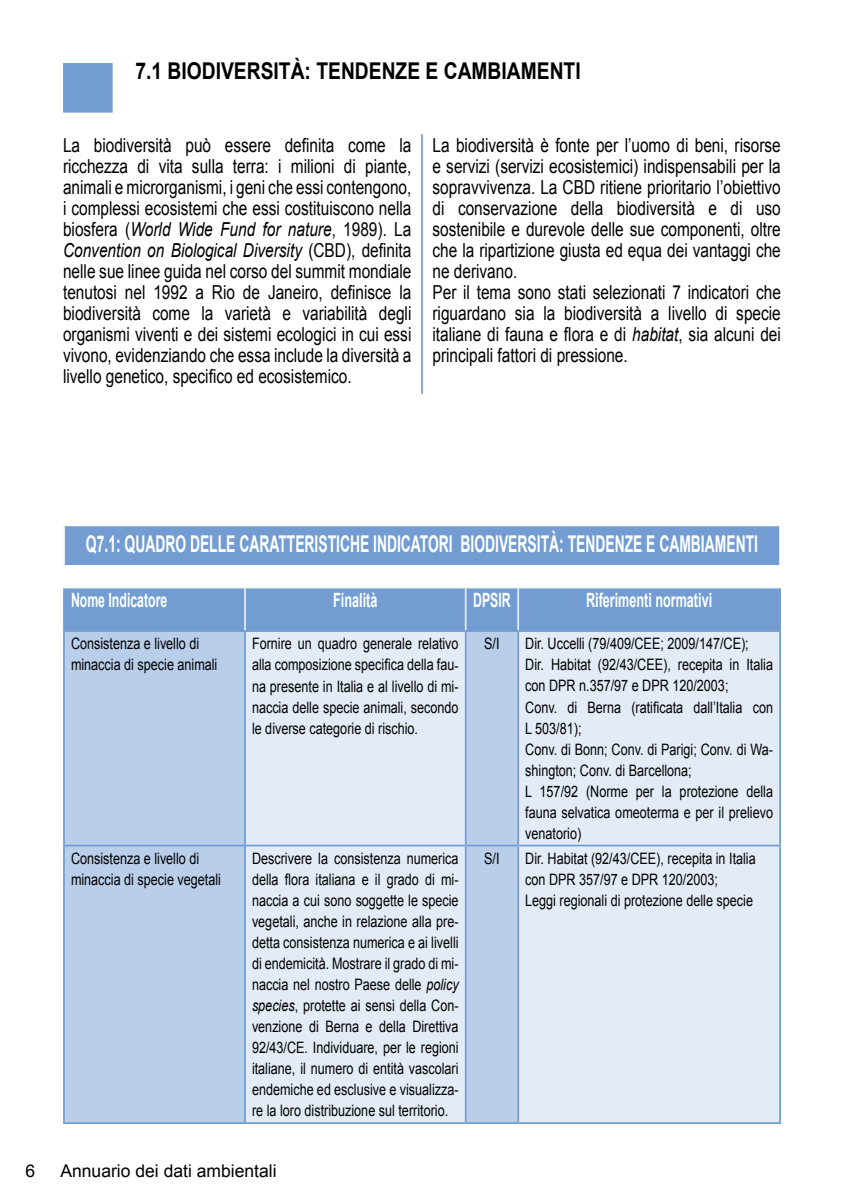
<style>
.page{position:relative;width:844px;height:1191px;background:#fff}
.page>*{position:absolute;margin:0;border:0;box-sizing:border-box;transform-origin:0 0}
.t1{font:700 23.1px "Arial";color:#fff;scale:.6 1}
.t2{font:700 23.1px "Arial";color:#000;scale:.83 1}
.t3{font:700 19.6px "Arial";color:#fff;scale:.64 1}
.t4{font:700 19.6px "Arial";color:#fff;scale:.62 1}
.t5{font:19.25px/21px "Arial";color:#000;text-align:justify;scale:.8 1}
.t6{font:17.5px "Arial";color:#000}
.t7{font:15.75px/21px "Arial";color:#000;scale:.8 1}
.s1{font-style:italic}
</style>
<div class="page">
<div style="left:65px;top:588px;width:714px;height:42px;background:#739dd2"></div>
<div style="left:65px;top:632px;width:179px;height:490px;background:#b9cee9"></div>
<svg style="left:246px;top:632px;width:533px;height:490px;background:#dee8f4"></svg>
<hr style="left:63px;top:588px;width:2px;height:42px;background:#739dd2">
<hr style="left:779px;top:588px;width:1px;height:42px;background:#739dd2">
<hr style="left:63px;top:630px;width:182px;height:2px;background:#739dd2">
<hr style="left:245px;top:630px;width:220px;height:2px;background:#739dd2">
<hr style="left:465px;top:630px;width:53px;height:2px;background:#739dd2">
<hr style="left:518px;top:630px;width:262px;height:2px;background:#739dd2">
<hr style="left:244px;top:588px;width:2px;height:42px;background:#e3ebf6">
<hr style="left:464px;top:588px;width:2px;height:42px;background:#e3ebf6">
<hr style="left:517px;top:588px;width:2px;height:42px;background:#e3ebf6">
<hr style="left:464px;top:632px;width:2px;height:212px;background:#739dd2">
<hr style="left:517px;top:632px;width:2px;height:212px;background:#739dd2">
<hr style="left:779px;top:632px;width:1px;height:212px;background:#739dd2">
<hr style="left:245px;top:844px;width:220px;height:2px;background:#739dd2">
<hr style="left:465px;top:844px;width:53px;height:2px;background:#739dd2">
<hr style="left:464px;top:846px;width:2px;height:276px;background:#739dd2">
<hr style="left:518px;top:844px;width:262px;height:2px;background:#739dd2">
<hr style="left:517px;top:846px;width:2px;height:276px;background:#739dd2">
<hr style="left:779px;top:846px;width:1px;height:276px;background:#739dd2">
<hr style="left:245px;top:1122px;width:220px;height:2px;background:#739dd2">
<hr style="left:465px;top:1122px;width:53px;height:2px;background:#739dd2">
<hr style="left:518px;top:1122px;width:262px;height:2px;background:#739dd2">
<hr style="left:63px;top:632px;width:2px;height:212px;background:#739dd2">
<hr style="left:244px;top:632px;width:2px;height:212px;background:#739dd2">
<hr style="left:63px;top:844px;width:182px;height:2px;background:#739dd2">
<hr style="left:63px;top:846px;width:2px;height:276px;background:#739dd2">
<hr style="left:244px;top:846px;width:2px;height:276px;background:#739dd2">
<hr style="left:63px;top:1122px;width:182px;height:2px;background:#739dd2">
<div style="left:64px;top:525px;width:715px;height:40px;background:#739dd2"></div>
<hr style="left:63px;top:524px;width:717px;height:2px;background:#fff">
<hr style="left:63px;top:526px;width:2px;height:39px;background:#fff">
<div style="left:63px;top:63px;width:50px;height:50px;background:#739dd2;border:2px solid #739dd2"></div>
<hr style="left:421px;top:134px;width:2px;height:260px;background:#739dd2">
<h1 class="t2" style="left:135px;top:56px;width:235px">7.1 BIODIVERSITà: tendenze</h1>
<h1 class="t2" style="left:425px;top:56px;width:148px">ecambiamenti</h1>
<p class="t5" style="left:63px;top:134px;width:437px">La biodiversità può essere definita come la ricchezza di vita sulla terra: i milioni di piante, animali e microrganismi, i geni che essi contengono, i complessi ecosistemi che essi costituiscono nella biosfera (<span class="s1">World Wide Fund for nature</span>, 1989). La <span class="s1">Convention on Biological Diversity</span> (CBD), definita nelle sue linee guida nel corso del summit mondiale tenutosi nel 1992 a Rio de Janeiro, definisce la biodiversità come la varietà e variabilità degli organismi viventi e dei sistemi ecologici in cui essi vivono, evidenziando che essa include la diversità a livello genetico, specifico ed ecosistemico.</p>
<p class="t5" style="left:432px;top:134px;width:437px;text-align:left">La biodiversità è fonte per l’uomo di beni, risorse e servizi (servizi ecosistemici) indispensabili per la sopravvivenza. La CBD ritiene prioritario l’obiettivo di conservazione della biodiversità e di uso sostenibile e durevole delle sue componenti, oltre che la ripartizione giusta ed equa dei vantaggi che ne derivano.<br>Per il tema sono stati selezionati 7 indicatori che riguardano sia la biodiversità a livello di specie italiane di fauna e flora e di <span class="s1">habitat</span>, sia alcuni dei principali fattori di pressione.</p>
<h1 class="t1" style="left:86px;top:528px;width:1121px">Q7.1: QUADRO DELLE CARATTERISTICHE INDICATORI BIODIVERSITÀ: TENDENZE E CAMBIAMENTI</h1>
<p class="t4" style="left:71px;top:587px;width:157px">Nome Indicatore</p>
<p class="t3" style="left:333px;top:587px;width:70px">Finalità</p>
<p class="t4" style="left:473px;top:587px;width:62px">DPSIR</p>
<p class="t3" style="left:586px;top:587px;width:198px">Riferimenti normativi</p>
<p class="t7" style="left:71px;top:633px;width:184px">Consistenza e livello di minaccia di specie animali</p>
<p class="t7" style="left:252px;top:633px;width:260px;text-align:justify">Fornire un quadro generale relativo alla composizione specifica della fau&shy;na presente in Italia e al livello di mi&shy;naccia delle specie animali, secondo le diverse categorie di rischio.</p>
<p class="t7" style="left:484px;top:633px;width:21px">S/I</p>
<p class="t7" style="left:525px;top:633px;width:311px">Dir. Uccelli (79/409/CEE; 2009/147/CE);<br>Dir. Habitat (92/43/CEE), recepita in Italia con DPR n.357/97 e DPR 120/2003;<br>Conv. di Berna (ratificata dall’Italia con L 503/81);<br>Conv. di Bonn; Conv. di Parigi; Conv. di Wa&shy;shington; Conv. di Barcellona;<br>L 157/92 (Norme per la protezione della fauna selvatica omeoterma e per il prelievo venatorio)</p>
<p class="t7" style="left:71px;top:848px;width:189px">Consistenza e livello di minaccia di specie vegetali</p>
<p class="t7" style="left:252px;top:848px;width:260px;text-align:justify">Descrivere la consistenza numerica della flora italiana e il grado di mi&shy;naccia a cui sono soggette le specie vegetali, anche in relazione alla pre&shy;detta consistenza numerica e ai livelli di endemicità. Mostrare il grado di mi&shy;naccia nel nostro Paese delle <span class="s1">policy species</span>, protette ai sensi della Con&shy;venzione di Berna e della Direttiva 92/43/CE. Individuare, per le regioni italiane, il numero di entità vascolari endemiche ed esclusive e visualizza&shy;re la loro distribuzione sul territorio.</p>
<p class="t7" style="left:484px;top:848px;width:21px">S/I</p>
<p class="t7" style="left:525px;top:848px;width:289px">Dir. Habitat (92/43/CEE), recepita in Italia con DPR 357/97 e DPR 120/2003;<br>Leggi regionali di protezione delle specie</p>
<p class="t6" style="left:25px;top:1159px;width:11px">6</p>
<p class="t6" style="left:60px;top:1159px;width:217px">Annuario dei dati ambientali</p>
</div>
